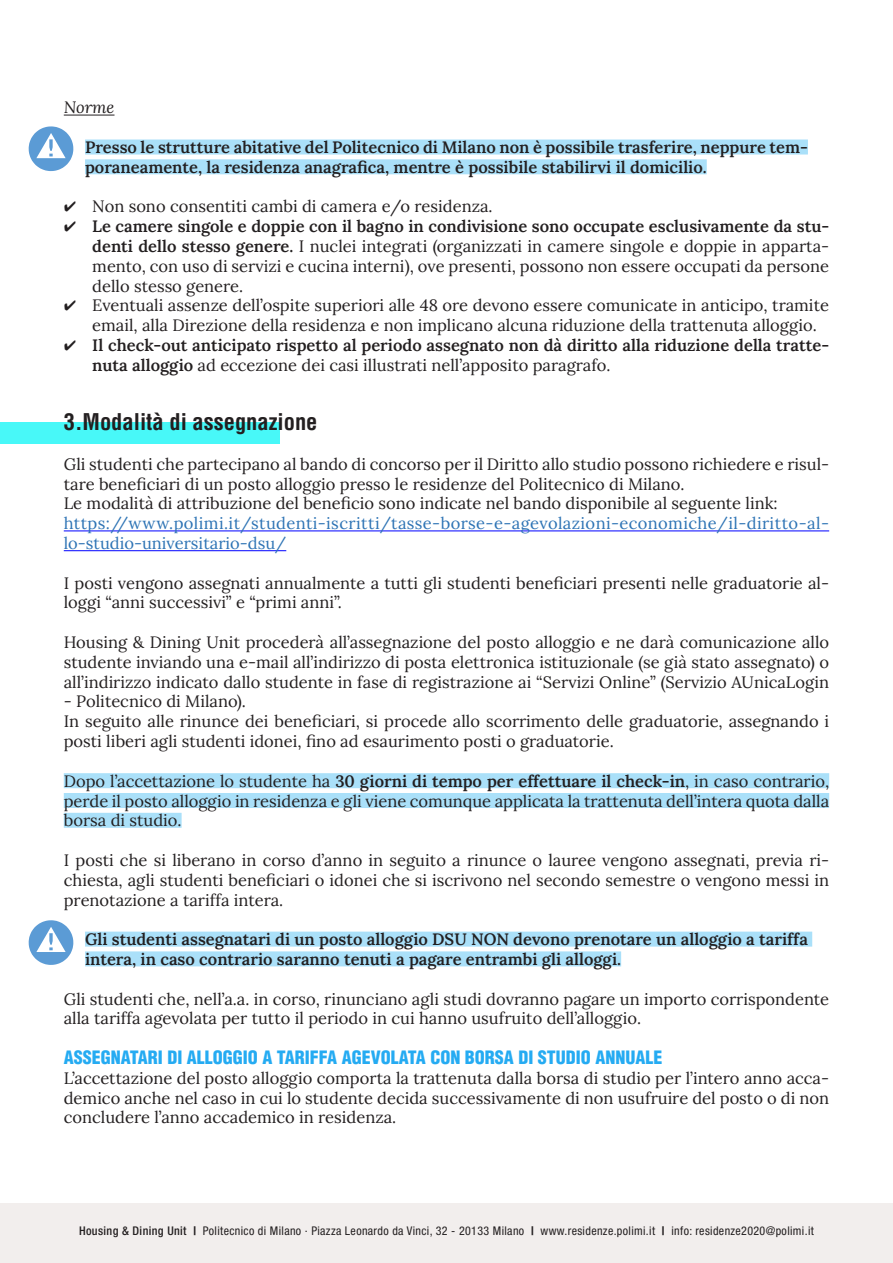
<style>
.page{position:relative;width:893px;height:1263px;background:#fff}
.page>*{position:absolute;margin:0;border:0;box-sizing:border-box;transform-origin:0 0}
.titolo{font:700 condensed 22.5px "Helvetica LT Std";color:#231f20}
.sottotitolo{font:900 condensed 18px "Helvetica LT Std";color:#25abf2}
.testo{font:16.5px/19.8px "Lora";color:#231f20;text-align:justify}
.testo-2{font:600 16.5px/19.8px "Lora";color:#231f20}
.testo-3{font:16.5px/19.8px "Lora";letter-spacing:.025em;color:#2e74b5}
.testo-4{font:italic 16.5px "Lora";color:#231f20}
.t1{font:condensed 12px "Helvetica Neue LT Std";letter-spacing:.03em;color:#231f20}
.s1{font-weight:600}
.s2{font-weight:400}
.s3{font-weight:500}
.s4{font-weight:700}
</style>
<div class="page">
<div style="left:0;top:1203px;width:893px;height:60px;background:#f2eeed"></div>
<div style="left:0;top:423px;width:279px;height:21px;background:#48f8f8"></div>
<hr style="left:64px;top:115px;width:51px;height:1px;background:#231f20">
<div style="left:85px;top:140px;width:723px;height:15px;background:#aae0f9"></div>
<div style="left:85px;top:159px;width:622px;height:15px;background:#aae0f9"></div>
<hr style="left:64px;top:530px;width:765px;height:1px;background:#00f">
<hr style="left:64px;top:550px;width:222px;height:1px;background:#00f">
<div style="left:64px;top:773px;width:765px;height:15px;background:#aae0f9"></div>
<div style="left:64px;top:793px;width:765px;height:15px;background:#aae0f9"></div>
<div style="left:64px;top:813px;width:118px;height:15px;background:#aae0f9"></div>
<div style="left:85px;top:932px;width:727px;height:15px;background:#aae0f9"></div>
<div style="left:85px;top:951px;width:536px;height:15px;background:#aae0f9"></div>
<svg style="left:29px;top:126px;width:44px;height:45px"></svg>
<svg style="left:29px;top:920px;width:44px;height:45px"></svg>
<p class="testo-4" style="left:64px;top:96px;width:52px">Norme</p>
<p class="testo-2" style="left:85px;top:136px;width:724px">Presso le strutture abitative del Politecnico di Milano non è possibile trasferire, neppure tem&shy;poraneamente, la residenza anagrafica, mentre è possibile stabilirvi il domicilio.</p>
<p class="testo" style="left:92px;top:196px;width:402px">Non sono consentiti cambi di camera e/o residenza.</p>
<p class="testo" style="left:92px;top:215px;width:738px"><span class="s1">Le camere singole e doppie con il bagno in condivisione sono occupate esclusivamente da stu&shy;denti dello stesso genere.</span> I nuclei integrati (organizzati in camere singole e doppie in apparta&shy;mento, con uso di servizi e cucina interni), ove presenti, possono non essere occupati da persone dello stesso genere.</p>
<p class="testo" style="left:92px;top:295px;width:738px">Eventuali assenze dell’ospite superiori alle 48 ore devono essere comunicate in anticipo, tramite email, alla Direzione della residenza e non implicano alcuna riduzione della trattenuta alloggio.</p>
<p class="testo-2" style="left:92px;top:334px;width:738px">Il check-out anticipato rispetto al periodo assegnato non dà diritto alla riduzione della tratte&shy;nuta alloggio <span class="s2">ad eccezione dei casi illustrati nell’apposito paragrafo.</span></p>
<p class="titolo" style="left:64px;top:408px;width:255px">3.Modalità di assegnazione</p>
<p class="testo" style="left:64px;top:453px;width:767px">Gli studenti che partecipano al bando di concorso per il Diritto allo studio possono richiedere e risul&shy;tare beneficiari di un posto alloggio presso le residenze del Politecnico di Milano.</p>
<p class="testo" style="left:64px;top:493px;width:715px">Le modalità di attribuzione del beneficio sono indicate nel bando disponibile al seguente link:</p>
<p class="testo-3" style="left:64px;top:512px;width:767px">https://www.polimi.it/studenti-iscritti/tasse-borse-e-agevolazioni-economiche/il-diritto-al&shy;lo-studio-universitario-dsu/</p>
<p class="testo" style="left:64px;top:572px;width:767px">I posti vengono assegnati annualmente a tutti gli studenti beneficiari presenti nelle graduatorie al&shy;loggi “anni successivi” e “primi anni”.</p>
<p class="testo" style="left:64px;top:631px;width:767px">Housing &amp; Dining Unit procederà all’assegnazione del posto alloggio e ne darà comunicazione allo studente inviando una e-mail all’indirizzo di posta elettronica istituzionale (se già stato assegnato) o all’indirizzo indicato dallo studente in fase di registrazione ai “Servizi Online” (Servizio AUnicaLogin</p>
<p class="testo" style="left:64px;top:691px;width:184px">- Politecnico di Milano).</p>
<p class="testo" style="left:64px;top:710px;width:767px">In seguito alle rinunce dei beneficiari, si procede allo scorrimento delle graduatorie, assegnando i posti liberi agli studenti idonei, fino ad esaurimento posti o graduatorie.</p>
<p class="testo" style="left:64px;top:770px;width:767px">Dopo l’accettazione lo studente ha <span class="s1">30 giorni di tempo per effettuare il check-in</span>, in caso contrario, perde il posto alloggio in residenza e gli viene comunque applicata la trattenuta dell’intera quota dalla borsa di studio.</p>
<p class="testo" style="left:64px;top:849px;width:767px">I posti che si liberano in corso d’anno in seguito a rinunce o lauree vengono assegnati, previa ri&shy;chiesta, agli studenti beneficiari o idonei che si iscrivono nel secondo semestre o vengono messi in prenotazione a tariffa intera.</p>
<p class="testo-2" style="left:85px;top:928px;width:724px">Gli studenti assegnatari di un posto alloggio DSU NON devono prenotare un alloggio a tariffa intera, in caso contrario saranno tenuti a pagare entrambi gli alloggi.</p>
<p class="testo" style="left:64px;top:988px;width:767px">Gli studenti che, nell’a.a. in corso, rinunciano agli studi dovranno pagare un importo corrispondente alla tariffa agevolata per tutto il periodo in cui hanno usufruito dell’alloggio.</p>
<p class="sottotitolo" style="left:64px;top:1046px;width:600px">ASSEGNATARI DI ALLOGGIO A TARIFFA AGEVOLATA CON BORSA DI STUDIO ANNUALE</p>
<p class="testo" style="left:64px;top:1067px;width:767px">L’accettazione del posto alloggio comporta la trattenuta dalla borsa di studio per l’intero anno acca&shy;demico anche nel caso in cui lo studente decida successivamente di non usufruire del posto o di non concludere l’anno accademico in residenza.</p>
<p class="t1" style="left:79px;top:1224px;width:736px"><span class="s3">Housing &amp; Dining Unit</span> <span class="s4">|</span> Politecnico di Milano . Piazza Leonardo da Vinci, 32 - 20133 Milano <span class="s4">|</span> www.residenze.polimi.it <span class="s4">|</span> info: residenze2020@polimi.it</p>
</div>
